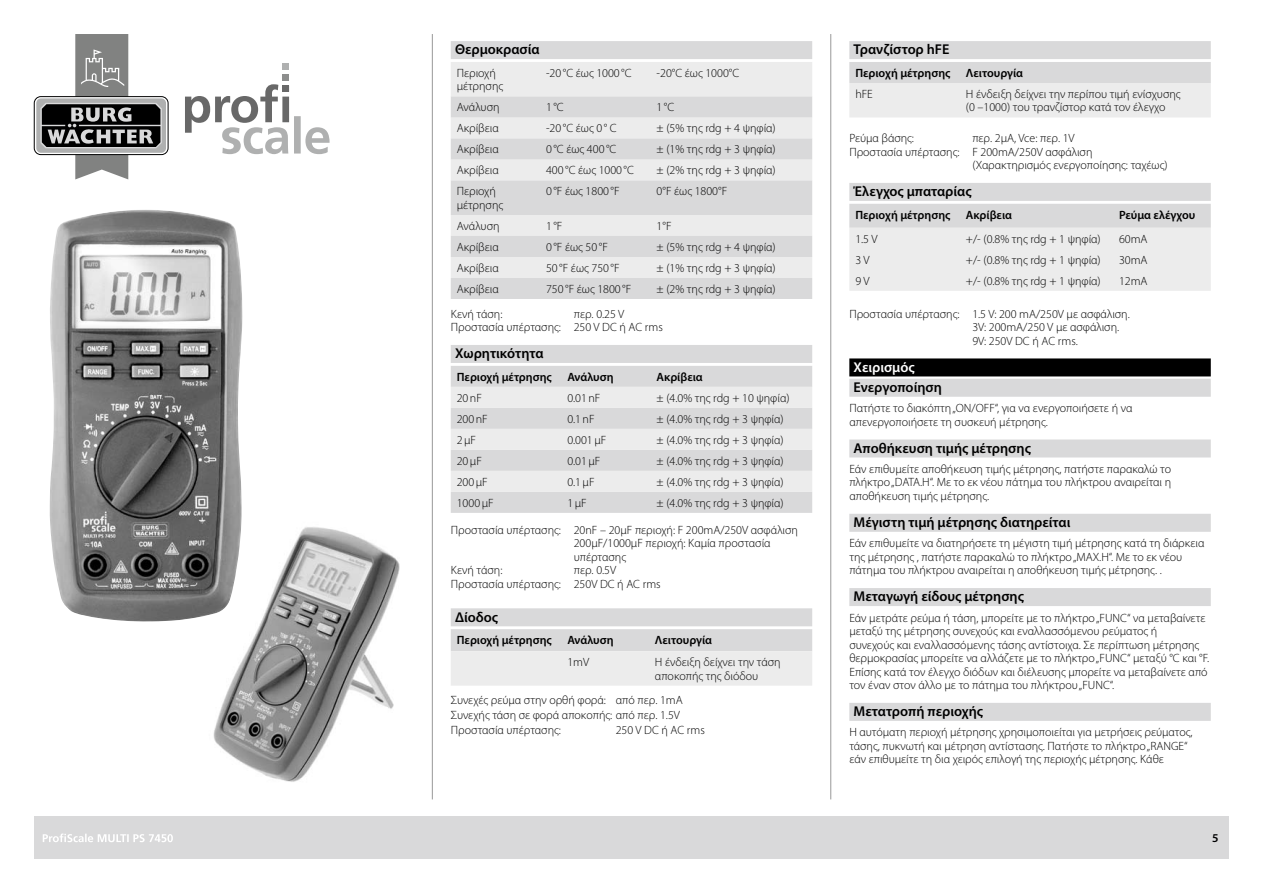
<style>
.page{position:relative;width:1263px;height:893px;background:#fff}
.page>*{position:absolute;margin:0;border:0;box-sizing:border-box;transform-origin:0 0}
.t1{font:600 14.25px "Myriad Pro";color:#000}
.t2{font:600 14.25px "Myriad Pro";color:#fff}
.t3{font:300 12px/13.5px "Myriad Pro";color:#000}
.t4{font:600 12px "Myriad Pro";color:#000}
</style>
<div class="page">
<hr style="left:432px;top:34px;width:1px;height:765px;background:#989898">
<hr style="left:830px;top:34px;width:1px;height:765px;background:#989898">
<div style="left:34px;top:816px;width:1195px;height:43px;background:#d9d9da"></div>
<svg style="left:43px;top:833px;width:130px;height:9px"></svg>
<div style="left:34px;top:96px;width:134px;height:59px;border:1px solid #000;border-radius:7px"></div>
<div style="left:36px;top:98px;width:130px;height:55px;background:#afb0b0;border-radius:5px"></div>
<svg style="left:40px;top:34px;width:122px;height:145px"></svg>
<div style="left:282px;top:75px;width:7px;height:6px;background:#8d8e8d"></div>
<div style="left:282px;top:63px;width:7px;height:7px;background:#afb0b0"></div>
<svg style="left:185px;top:84px;width:145px;height:70px"></svg>
<img style="left:213px;top:527px;width:187px;height:255px">
<img style="left:49px;top:210px;width:194px;height:413px">
<div style="left:451px;top:41px;width:361px;height:18px;background:#d9d9da"></div>
<div style="left:451px;top:345px;width:361px;height:18px;background:#d9d9da"></div>
<div style="left:451px;top:608px;width:361px;height:18px;background:#d9d9da"></div>
<div style="left:451px;top:62px;width:361px;height:34px;background:#ececec"></div>
<svg style="left:451px;top:96px;width:361px;height:203px;background:#e1e1e1"></svg>
<div style="left:451px;top:366px;width:361px;height:147px;background:#d9d9da"></div>
<svg style="left:451px;top:387px;width:361px;height:105px;background:#e4e4e4"></svg>
<svg style="left:451px;top:629px;width:361px;height:57px;background:#e4e4e5"></svg>
<div style="left:849px;top:41px;width:362px;height:18px;background:#d9d9da"></div>
<div style="left:849px;top:183px;width:362px;height:18px;background:#d9d9da"></div>
<div style="left:849px;top:358px;width:362px;height:18px;background:#000"></div>
<div style="left:849px;top:379px;width:362px;height:18px;background:#d9d9da"></div>
<div style="left:849px;top:439px;width:362px;height:18px;background:#d9d9da"></div>
<div style="left:849px;top:514px;width:362px;height:18px;background:#d9d9da"></div>
<div style="left:849px;top:588px;width:362px;height:18px;background:#d9d9da"></div>
<div style="left:849px;top:703px;width:362px;height:18px;background:#d9d9da"></div>
<svg style="left:849px;top:62px;width:362px;height:55px;background:#e4e4e5"></svg>
<svg style="left:849px;top:204px;width:362px;height:87px;background:#e6e6e7"></svg>
<p class="t1" style="left:455px;top:42px;width:86px">Θερμοκρασία</p>
<p class="t3" style="left:457px;top:66px;width:48px">Περιοχή μέτρησης</p>
<p class="t3" style="left:546px;top:66px;width:87px">-20 °C έως 1000 °C</p>
<p class="t3" style="left:657px;top:66px;width:84px">-20°C έως 1000°C</p>
<p class="t3" style="left:457px;top:101px;width:44px">Ανάλυση</p>
<p class="t3" style="left:546px;top:101px;width:19px">1°C</p>
<p class="t3" style="left:657px;top:101px;width:19px">1°C</p>
<p class="t3" style="left:457px;top:122px;width:43px">Ακρίβεια</p>
<p class="t3" style="left:546px;top:122px;width:72px">-20 °C έως 0 ° C</p>
<p class="t3" style="left:657px;top:122px;width:121px">± (5% της rdg + 4 ψηφία)</p>
<p class="t3" style="left:457px;top:143px;width:43px">Ακρίβεια</p>
<p class="t3" style="left:546px;top:143px;width:72px">0 °C έως 400 °C</p>
<p class="t3" style="left:657px;top:143px;width:121px">± (1% της rdg + 3 ψηφία)</p>
<p class="t3" style="left:457px;top:164px;width:43px">Ακρίβεια</p>
<p class="t3" style="left:546px;top:164px;width:89px">400 °C έως 1000 °C</p>
<p class="t3" style="left:657px;top:164px;width:121px">± (2% της rdg + 3 ψηφία)</p>
<p class="t3" style="left:457px;top:185px;width:48px">Περιοχή μέτρησης</p>
<p class="t3" style="left:546px;top:185px;width:75px">0 °F έως 1800 °F</p>
<p class="t3" style="left:657px;top:185px;width:72px">0°F έως 1800°F</p>
<p class="t3" style="left:457px;top:219px;width:44px">Ανάλυση</p>
<p class="t3" style="left:546px;top:219px;width:18px">1°F</p>
<p class="t3" style="left:657px;top:219px;width:16px">1°F</p>
<p class="t3" style="left:457px;top:240px;width:43px">Ακρίβεια</p>
<p class="t3" style="left:546px;top:240px;width:63px">0 °F έως 50 °F</p>
<p class="t3" style="left:657px;top:240px;width:121px">± (5% της rdg + 4 ψηφία)</p>
<p class="t3" style="left:457px;top:261px;width:43px">Ακρίβεια</p>
<p class="t3" style="left:546px;top:261px;width:75px">50 °F έως 750 °F</p>
<p class="t3" style="left:657px;top:261px;width:121px">± (1% της rdg + 3 ψηφία)</p>
<p class="t3" style="left:457px;top:282px;width:43px">Ακρίβεια</p>
<p class="t3" style="left:546px;top:282px;width:87px">750 °F έως 1800 °F</p>
<p class="t3" style="left:657px;top:282px;width:121px">± (2% της rdg + 3 ψηφία)</p>
<p class="t3" style="left:451px;top:307px;width:53px">Κενή τάση:</p>
<p class="t3" style="left:451px;top:307px;width:214px;text-indent:123px">περ. 0.25 V<br>Προστασία υπέρτασης: 250 V DC ή AC rms</p>
<p class="t1" style="left:455px;top:345px;width:90px">Xωρητικότητα</p>
<p class="t4" style="left:457px;top:370px;width:97px">Περιοχή μέτρησης</p>
<p class="t4" style="left:567px;top:370px;width:48px">Ανάλυση</p>
<p class="t4" style="left:657px;top:370px;width:48px">Ακρίβεια</p>
<p class="t3" style="left:457px;top:391px;width:27px">20nF</p>
<p class="t3" style="left:567px;top:391px;width:35px">0.01nF</p>
<p class="t3" style="left:657px;top:391px;width:134px">± (4.0% της rdg + 10 ψηφία)</p>
<p class="t3" style="left:457px;top:412px;width:33px">200nF</p>
<p class="t3" style="left:567px;top:412px;width:29px">0.1nF</p>
<p class="t3" style="left:657px;top:412px;width:129px">± (4.0% της rdg + 3 ψηφία)</p>
<p class="t3" style="left:457px;top:433px;width:21px">2µF</p>
<p class="t3" style="left:567px;top:433px;width:40px">0.001µF</p>
<p class="t3" style="left:657px;top:433px;width:129px">± (4.0% της rdg + 3 ψηφία)</p>
<p class="t3" style="left:457px;top:454px;width:27px">20µF</p>
<p class="t3" style="left:567px;top:454px;width:35px">0.01µF</p>
<p class="t3" style="left:657px;top:454px;width:129px">± (4.0% της rdg + 3 ψηφία)</p>
<p class="t3" style="left:457px;top:475px;width:33px">200µF</p>
<p class="t3" style="left:567px;top:475px;width:29px">0.1µF</p>
<p class="t3" style="left:657px;top:475px;width:129px">± (4.0% της rdg + 3 ψηφία)</p>
<p class="t3" style="left:457px;top:496px;width:38px">1000µF</p>
<p class="t3" style="left:567px;top:496px;width:21px">1µF</p>
<p class="t3" style="left:657px;top:496px;width:129px">± (4.0% της rdg + 3 ψηφία)</p>
<p class="t3" style="left:451px;top:523px;width:349px">Προστασία υπέρτασης: 20nF – 20μF περιοχή: F 200mA/250V ασφάλιση</p>
<p class="t3" style="left:574px;top:537px;width:198px">200μF/1000μF περιοχή: Καμία προστασία</p>
<p class="t3" style="left:574px;top:550px;width:54px">υπέρτασης</p>
<p class="t3" style="left:451px;top:564px;width:53px">Κενή τάση:</p>
<p class="t3" style="left:451px;top:564px;width:211px;text-indent:123px">περ. 0.5V<br>Προστασία υπέρτασης: 250V DC ή AC rms</p>
<p class="t1" style="left:455px;top:609px;width:45px">Δίοδος</p>
<p class="t4" style="left:457px;top:633px;width:97px">Περιοχή μέτρησης</p>
<p class="t4" style="left:567px;top:633px;width:48px">Ανάλυση</p>
<p class="t4" style="left:655px;top:633px;width:59px">Λειτουργία</p>
<p class="t3" style="left:567px;top:656px;width:23px">1mV</p>
<p class="t3" style="left:655px;top:656px;width:127px">Η ένδειξη δείχνει την τάση αποκοπής της διόδου</p>
<p class="t3" style="left:451px;top:692px;width:234px;line-height:15px">Συνεχές ρεύμα στην ορθή φορά: από περ. 1mA<br>Συνεχής τάση σε φορά αποκοπής: από περ. 1.5V<br>Προστασία υπέρτασης:</p>
<p class="t3" style="left:616px;top:723px;width:91px">250 V DC ή AC rms</p>
<p class="t1" style="left:853px;top:42px;width:97px">Τρανζίστορ hFE</p>
<p class="t4" style="left:855px;top:66px;width:97px">Περιοχή μέτρησης</p>
<p class="t4" style="left:966px;top:66px;width:59px">Λειτουργία</p>
<p class="t3" style="left:855px;top:87px;width:19px">hFE</p>
<p class="t3" style="left:966px;top:87px;width:216px">Η ένδειξη δείχνει την περίπου τιμή ενίσχυσης (0 –1000) του τρανζίστορ κατά τον έλεγχο</p>
<p class="t3" style="left:849px;top:132px;width:66px">Ρεύμα βάσης:</p>
<p class="t3" style="left:972px;top:132px;width:104px">περ. 2μA, Vce: περ. 1V</p>
<p class="t3" style="left:849px;top:145px;width:245px">Προστασία υπέρτασης: F 200mA/250V ασφάλιση</p>
<p class="t3" style="left:972px;top:159px;width:197px">(Χαρακτηρισμός ενεργοποίησης: ταχέως)</p>
<p class="t1" style="left:853px;top:183px;width:119px">Έλεγχος μπαταρίας</p>
<p class="t4" style="left:855px;top:208px;width:97px">Περιοχή μέτρησης</p>
<p class="t4" style="left:966px;top:208px;width:48px">Ακρίβεια</p>
<p class="t4" style="left:1119px;top:208px;width:78px">Ρεύμα ελέγχου</p>
<p class="t3" style="left:855px;top:232px;width:24px">1.5 V</p>
<p class="t3" style="left:966px;top:232px;width:136px">+/- (0.8% της rdg + 1 ψηφία)</p>
<p class="t3" style="left:1119px;top:232px;width:30px">60mA</p>
<p class="t3" style="left:855px;top:253px;width:16px">3 V</p>
<p class="t3" style="left:966px;top:253px;width:136px">+/- (0.8% της rdg + 1 ψηφία)</p>
<p class="t3" style="left:1119px;top:253px;width:30px">30mA</p>
<p class="t3" style="left:855px;top:274px;width:16px">9 V</p>
<p class="t3" style="left:966px;top:274px;width:136px">+/- (0.8% της rdg + 1 ψηφία)</p>
<p class="t3" style="left:1119px;top:274px;width:30px">12mA</p>
<p class="t3" style="left:972px;top:307px;width:159px;text-indent:-123px">Προστασία υπέρτασης: 1.5 V: 200 mA/250V με ασφάλιση.<br>3V: 200mA/250 V με ασφάλιση.<br>9V: 250V DC ή AC rms.</p>
<p class="t2" style="left:853px;top:359px;width:63px">Χειρισμός</p>
<p class="t1" style="left:853px;top:379px;width:90px">Ενεργοποίηση</p>
<p class="t3" style="left:849px;top:402px;width:285px">Πατήστε το διακόπτη „ON/OFF“, για να ενεργοποιήσετε ή να απενεργοποιήσετε τη συσκευή μέτρησης.</p>
<p class="t1" style="left:853px;top:440px;width:179px">Αποθήκευση τιμής μέτρησης</p>
<p class="t3" style="left:849px;top:462px;width:323px;text-align:justify">Εάν επιθυμείτε αποθήκευση τιμής μέτρησης, πατήστε παρακαλώ το πλήκτρο „DATA.H“. Με το εκ νέου πάτημα του πλήκτρου αναιρείται η αποθήκευση τιμής μέτρησης.</p>
<p class="t1" style="left:853px;top:514px;width:218px">Μέγιστη τιμή μέτρησης διατηρείται</p>
<p class="t3" style="left:849px;top:537px;width:357px">Εάν επιθυμείτε να διατηρήσετε τη μέγιστη τιμή μέτρησης κατά τη διάρκεια της μέτρησης , πατήστε παρακαλώ το πλήκτρο „MAX.H“. Με το εκ νέου πάτημα του πλήκτρου αναιρείται η αποθήκευση τιμής μέτρησης. .</p>
<p class="t1" style="left:853px;top:589px;width:172px">Μεταγωγή είδους μέτρησης</p>
<p class="t3" style="left:849px;top:611px;width:361px">Εάν μετράτε ρεύμα ή τάση, μπορείτε με το πλήκτρο „FUNC“ να μεταβαίνετε μεταξύ της μέτρησης συνεχούς και εναλλασσόμενου ρεύματος ή<br>συνεχούς και εναλλασσόμενης τάσης αντίστοιχα. Σε περίπτωση μέτρησης θερμοκρασίας μπορείτε να αλλάζετε με το πλήκτρο „FUNC“ μεταξύ °C και °F.<br>Επίσης κατά τον έλεγχο διόδων και διέλευσης μπορείτε να μεταβαίνετε από τον έναν στον άλλο με το πάτημα του πλήκτρου „FUNC“.</p>
<p class="t1" style="left:853px;top:703px;width:131px">Μετατροπή περιοχής</p>
<p class="t3" style="left:849px;top:726px;width:345px">Η αυτόματη περιοχή μέτρησης χρησιμοποιείται για μετρήσεις ρεύματος, τάσης, πυκνωτή και μέτρηση αντίστασης. Πατήστε το πλήκτρο „RANGE“ εάν επιθυμείτε τη δια χειρός επιλογή της περιοχής μέτρησης. Κάθε</p>
<p class="t4" style="left:1212px;top:831px;width:8px">5</p>
</div>
